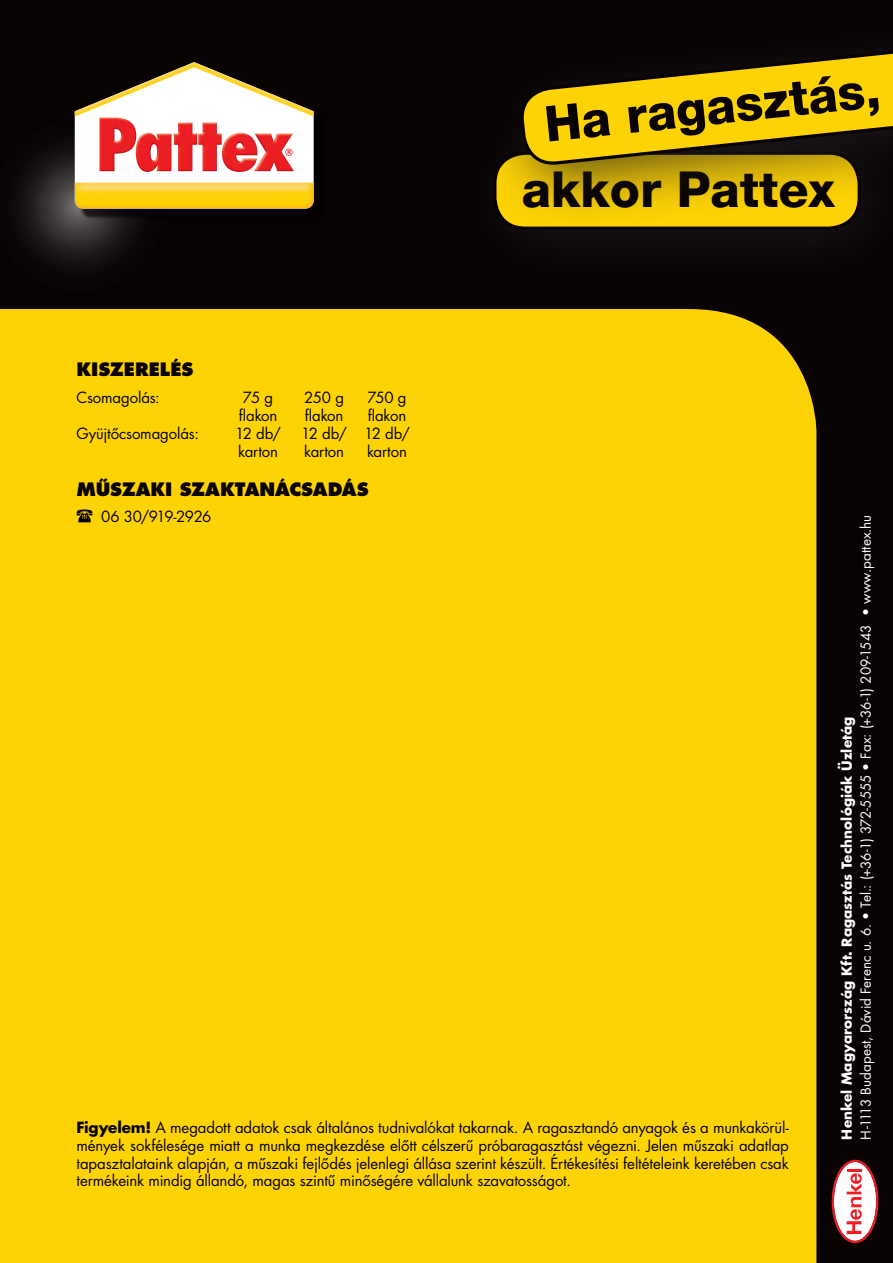
<style>
.page{position:relative;width:893px;height:1263px;background:#080302}
.page>*{position:absolute;margin:0;border:0;box-sizing:border-box;transform-origin:0 0}
.t1{font:800 49.5px "Helvetica Neue LT Com";color:#080302}
.t2{font:700 18px "Futura H Extra";letter-spacing:-.005em;color:#080302}
.t3{font:15px/17.7px "Futura H Book";letter-spacing:-.01em;color:#080302;text-align:justify}
.t4{font:15px "Futura H Book";letter-spacing:-.03em;color:#080302}
.t5{font:13.5px "Futura H Book";color:#fff}
.t6{font:13.5px "Futura H Bold";letter-spacing:.005em;color:#fff}
.s1{font-family:"Futura H Bold"}
</style>
<div class="page">
<svg style="left:17px;top:111px;width:121px;height:157px"></svg>
<img style="left:78px;top:209px;width:60px;height:11px">
<svg style="left:75px;top:62px;width:239px;height:147px"></svg>
<div style="left:0;top:309px;width:816px;height:954px;background:#fed304"></div>
<svg style="left:77px;top:509px;width:16px;height:13px"></svg>
<svg style="left:832px;top:1160px;width:46px;height:83px"></svg>
<div style="left:493px;top:152px;width:368px;height:78px;border:3px solid #080302;border-radius:30px"></div>
<div style="left:470px;top:0;width:423px;height:225px;background:#231f20;opacity:.75"></div>
<svg style="left:519px;top:17px;width:374px;height:180px"></svg>
<h1 class="t1" style="left:542px;top:95px;width:339px;rotate:-6deg">Ha ragasztás,</h1>
<h1 class="t1" style="left:522px;top:160px;width:315px">akkor Pattex</h1>
<p class="t2" style="left:77px;top:358px;width:118px">KISZERELÉS</p>
<p class="t3" style="left:77px;top:388px;width:85px">Csomagolás:</p>
<p class="t3" style="left:243px;top:388px;width:32px">75 g</p>
<p class="t3" style="left:304px;top:388px;width:41px">250 g</p>
<p class="t3" style="left:367px;top:388px;width:41px">750 g</p>
<p class="t3" style="left:239px;top:406px;width:40px">flakon</p>
<p class="t3" style="left:305px;top:406px;width:40px">flakon</p>
<p class="t3" style="left:368px;top:406px;width:40px">flakon</p>
<p class="t3" style="left:77px;top:424px;width:124px">Gyüjtôcsomagolás:</p>
<p class="t3" style="left:235px;top:424px;width:48px">12 db/</p>
<p class="t3" style="left:301px;top:424px;width:110px">12 db/ 12 db/</p>
<p class="t3" style="left:238px;top:442px;width:42px">karton</p>
<p class="t3" style="left:304px;top:442px;width:42px">karton</p>
<p class="t3" style="left:367px;top:442px;width:42px">karton</p>
<p class="t2" style="left:77px;top:478px;width:294px">MÛSZAKI SZAKTANÁCSADÁS</p>
<p class="t4" style="left:101px;top:507px;width:112px">06 30/919-2926</p>
<p class="t3" style="left:77px;top:1119px;width:714px"><span class="s1">Figyelem!</span> A megadott adatok csak általános tudnivalókat takarnak. A ragasztandó anyagok és a munkakörül&shy;mények sokfélesége miatt a munka megkezdése elôtt célszerû próbaragasztást végezni. Jelen mûszaki adatlap tapasztalataink alapján, a mûszaki fejlôdés jelenlegi állása szerint készült. Értékesítési feltételeink keretében csak termékeink mindig állandó, magas szintû minôségére vállalunk szavatosságot.</p>
<p class="t5" style="left:857px;top:1139px;width:626px;rotate:-90deg">H-1113 Budapest, Dávid Ferenc u. 6. • Tel.: (+36-1) 372-5555 • Fax: (+36-1) 209-1543 • www.pattex.hu</p>
<p class="t6" style="left:837px;top:1139px;width:424px;rotate:-90deg">Henkel Magyarország Kft. Ragasztás Technológiák Üzletág</p>
</div>
